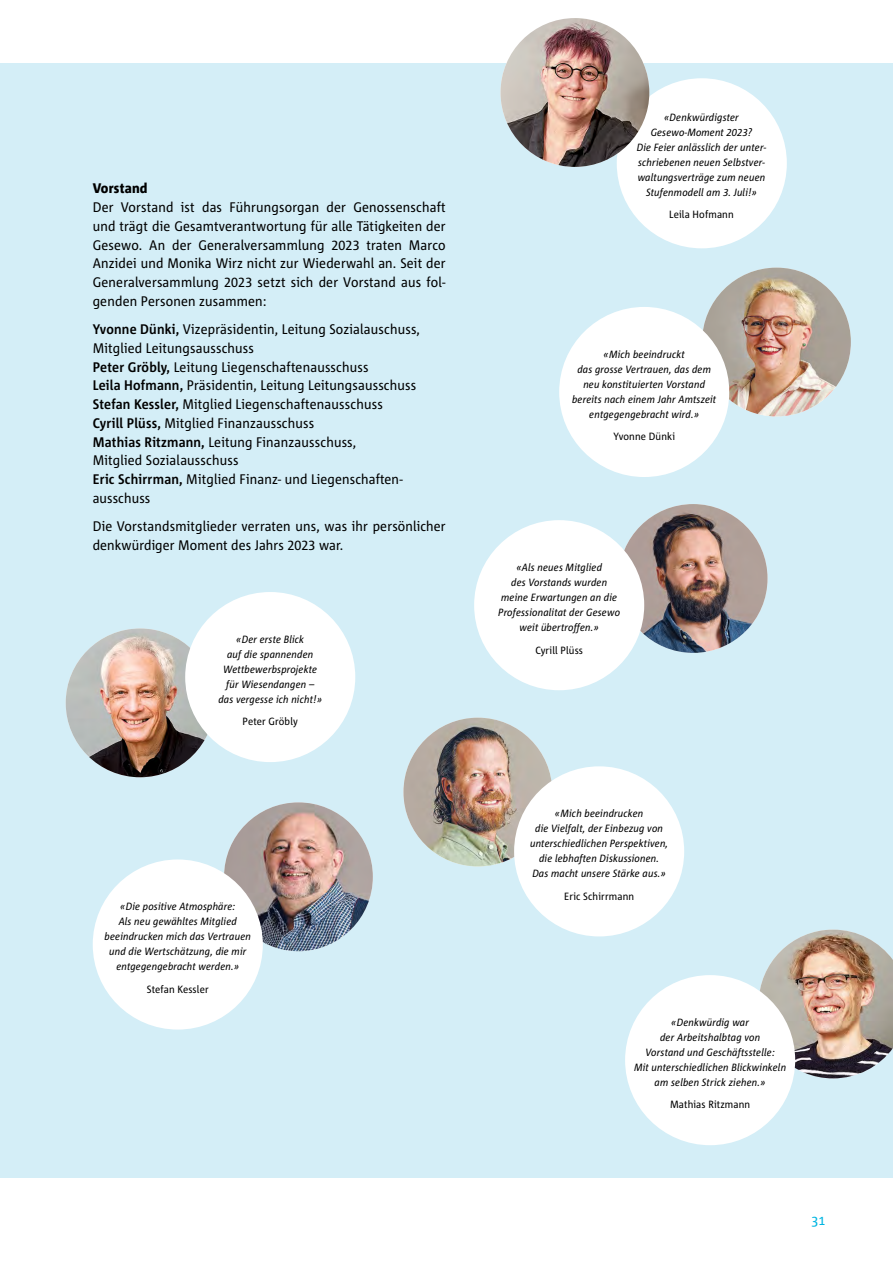
<style>
.page{position:relative;width:893px;height:1263px;background:#fff}
.page>*{position:absolute;margin:0;border:0;box-sizing:border-box;transform-origin:0 0}
.t1{font:13.8px/18.8px "Corpid C1 s S Cd";letter-spacing:.015em;color:#000}
.t2{font:800 13.8px "Corpid C1 s S Cd";letter-spacing:.015em;color:#000}
.t3{font:13.8px "Corpid C1 s S Cd";color:#00b5e1}
.t4{font:italic 10.5px/15px "Corpid C1 s S Cd";letter-spacing:.015em;color:#000;text-align:center}
.t5{font:10.5px "Corpid C1 s S Cd";letter-spacing:.015em;color:#000}
.s1{font-weight:700}
</style>
<div class="page">
<div style="left:0;top:64px;width:893px;height:1114px;background:#d4eef7"></div>
<div style="left:617px;top:78px;width:170px;height:170px;background:#fff;border-radius:50%"></div>
<img style="left:500px;top:18px;width:149px;height:149px;border-radius:74px">
<img style="left:702px;top:268px;width:149px;height:148px;border-radius:74px">
<img style="left:66px;top:628px;width:149px;height:149px;border-radius:74px">
<img style="left:619px;top:504px;width:148px;height:149px;border-radius:74px">
<img style="left:224px;top:802px;width:149px;height:149px;border-radius:74px">
<img style="left:760px;top:929px;width:133px;height:149px">
<img style="left:403px;top:718px;width:149px;height:148px;border-radius:74px">
<div style="left:474px;top:520px;width:170px;height:170px;background:#fff;border-radius:50%"></div>
<div style="left:185px;top:592px;width:170px;height:170px;background:#fff;border-radius:50%"></div>
<div style="left:559px;top:307px;width:170px;height:170px;background:#fff;border-radius:50%"></div>
<div style="left:93px;top:859px;width:170px;height:170px;background:#fff;border-radius:50%"></div>
<div style="left:625px;top:975px;width:170px;height:170px;background:#fff;border-radius:50%"></div>
<div style="left:514px;top:766px;width:170px;height:170px;background:#fff;border-radius:50%"></div>
<h1 class="t2" style="left:93px;top:180px;width:56px">Vorstand</h1>
<p class="t1" style="left:93px;top:198px;width:354px;text-align:justify">Der Vorstand ist das Führungsorgan der Genossenschaft und trägt die Gesamtverantwortung für alle Tätigkeiten der Gesewo. An der Generalversammlung 2023 traten Marco Anzidei und Monika Wirz nicht zur Wiederwahl an. Seit der Generalversammlung 2023 setzt sich der Vorstand aus fol&shy;genden Personen zusammen:</p>
<p class="t1" style="left:93px;top:319px;width:329px"><span class="s1">Yvonne Dünki,</span> Vizepräsidentin, Leitung Sozialauschuss, Mitglied Leitungsausschuss<br><span class="s1">Peter Gröbly,</span> Leitung Liegenschaftenausschuss<br><span class="s1">Leila Hofmann,</span> Präsidentin, Leitung Leitungsausschuss <span class="s1">Stefan Kessler,</span> Mitglied Liegenschaftenausschuss<br><span class="s1">Cyrill Plüss,</span> Mitglied Finanzausschuss<br><span class="s1">Mathias Ritzmann,</span> Leitung Finanzausschuss,<br>Mitglied Sozialausschuss<br><span class="s1">Eric Schirrman,</span> Mitglied Finanz- und Liegenschaften&shy;ausschuss</p>
<h1 class="t1" style="left:93px;top:516px;width:354px">Die Vorstandsmitglieder verraten uns, was ihr persönlicher denkwürdiger Moment des Jahrs 2023 war.</h1>
<p class="t4" style="left:218px;top:631px;width:105px">«Der erste Blick<br>auf die spannenden<br>Wettbewerbsprojekte für Wiesendangen – das vergesse ich nicht!»</p>
<p class="t5" style="left:243px;top:715px;width:57px">Peter Gröbly</p>
<p class="t4" style="left:105px;top:899px;width:148px">«Die positive Atmosphäre:<br>Als neu gewähltes Mitglied beeindrucken mich das Vertrauen und die Wertschätzung, die mir entgegengebracht werden.»</p>
<p class="t5" style="left:147px;top:982px;width:63px">Stefan Kessler</p>
<p class="t4" style="left:637px;top:109px;width:131px">«Denkwürdigster<br>Gesewo-Moment 2023?<br>Die Feier anlässlich der unter&shy;schriebenen neuen Selbstver&shy;waltungsverträge zum neuen<br>Stufenmodell am 3. Juli!»</p>
<p class="t5" style="left:669px;top:208px;width:66px">Leila Hofmann</p>
<p class="t4" style="left:572px;top:346px;width:146px">«Mich beeindruckt<br>das grosse Vertrauen, das dem neu konstituierten Vorstand bereits nach einem Jahr Amtszeit entgegengebracht wird.»</p>
<p class="t5" style="left:613px;top:430px;width:63px">Yvonne Dünki</p>
<p class="t4" style="left:498px;top:560px;width:123px">«Als neues Mitglied<br>des Vorstands wurden meine Erwartungen an die<br>Professionalitat der Gesewo weit übertroffen.»</p>
<p class="t5" style="left:535px;top:643px;width:49px">Cyrill Plüss</p>
<p class="t4" style="left:530px;top:805px;width:140px">«Mich beeindrucken<br>die Vielfalt, der Einbezug von unterschiedlichen Perspektiven, die lebhaften Diskussionen.<br>Das macht unsere Stärke aus.»</p>
<p class="t5" style="left:564px;top:889px;width:72px">Eric Schirrmann</p>
<p class="t4" style="left:634px;top:1014px;width:154px">«Denkwürdig war<br>der Arbeitshalbtag von<br>Vorstand und Geschäftsstelle:<br>Mit unterschiedlichen Blickwinkeln am selben Strick ziehen.»</p>
<p class="t5" style="left:670px;top:1098px;width:82px">Mathias Ritzmann</p>
<h1 class="t3" style="left:811px;top:1211px;width:16px">31</h1>
</div>
